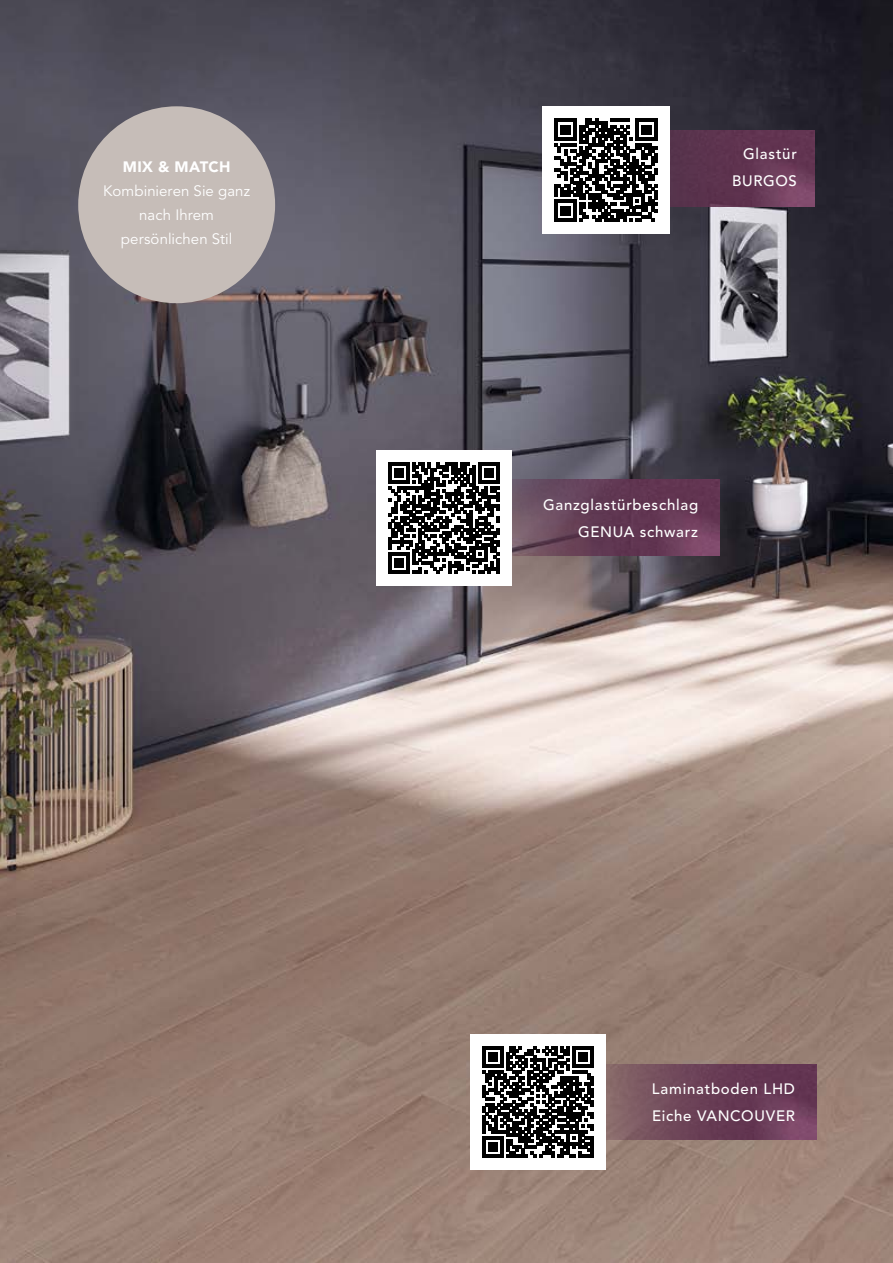
<style>
.page{position:relative;width:893px;height:1263px;background:#fff}
.page>*{position:absolute;margin:0;border:0;box-sizing:border-box;transform-origin:0 0}
.t1{font:500 15px/27px "Avenir LT Pro";letter-spacing:.05em;color:#fff;text-align:right}
.t2{font:15px/24px "Avenir LT Pro";letter-spacing:.005em;color:#fff;text-align:center}
.t3{font:900 15px "Avenir LT Pro";letter-spacing:.02em;color:#fff}
</style>
<div class="page">
<img style="left:0;top:0;width:893px;height:1263px">
<div style="left:78px;top:106px;width:197px;height:197px;background:#c6bdb8;border-radius:50%"></div>
<img style="left:606px;top:1064px;width:210px;height:76px">
<div style="left:471px;top:1034px;width:135px;height:135px;background:#fff"></div>
<svg style="left:483px;top:1046px;width:111px;height:111px"></svg>
<hr style="left:591px;top:1136px;width:3px;height:21px;background:#000">
<img style="left:670px;top:130px;width:144px;height:76px">
<div style="left:542px;top:106px;width:128px;height:128px;background:#fff"></div>
<svg style="left:555px;top:119px;width:102px;height:102px"></svg>
<img style="left:512px;top:480px;width:208px;height:76px">
<div style="left:377px;top:450px;width:135px;height:135px;background:#fff"></div>
<svg style="left:389px;top:462px;width:111px;height:111px"></svg>
<hr style="left:497px;top:558px;width:3px;height:15px;background:#000">
<p class="t3" style="left:123px;top:158px;width:109px">MIX &amp; MATCH</p>
<p class="t2" style="left:103px;top:179px;width:148px">Kombinieren Sie ganz nach Ihrem persönlichen Stil</p>
<p class="t1" style="left:732px;top:141px;width:66px">Glastür<br>BURGOS</p>
<p class="t1" style="left:543px;top:492px;width:157px">Ganzglastürbeschlag<br>GENUA schwarz</p>
<p class="t1" style="left:652px;top:1076px;width:145px;text-align:left">Laminatboden LHD<br>Eiche VANCOUVER</p>
</div>
